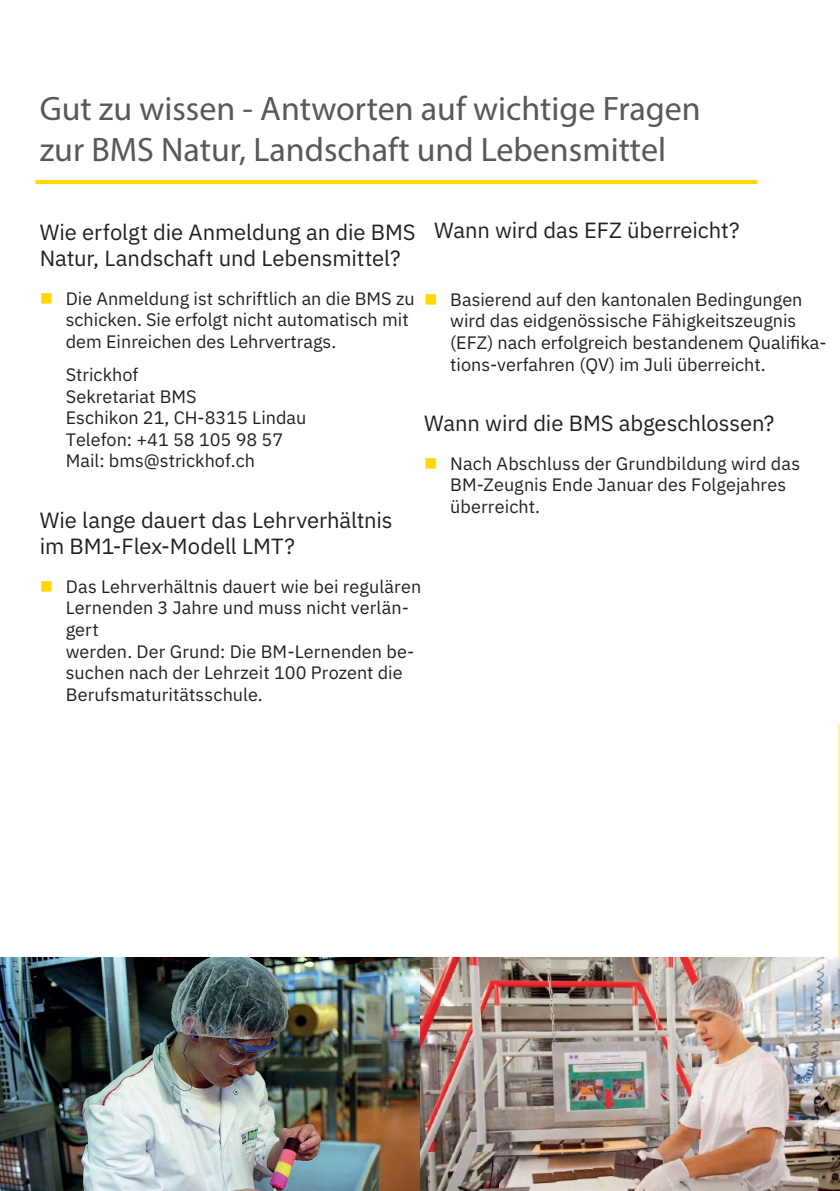
<style>
.page{position:relative;width:840px;height:1191px;background:#fff}
.page>*{position:absolute;margin:0;border:0;box-sizing:border-box;transform-origin:0 0}
.Head{font:34px/40.8px "Myriad Pro";color:#57585a}
.Head-2{font:22px/26.4px "IBM Plex Sans";letter-spacing:-.005em;color:#231f20}
.Head-3{font:18px/21.6px "IBM Plex Sans";color:#231f20}
.s1{color:#ffd801}
</style>
<div class="page">
<hr style="left:838px;top:723px;width:1px;height:234px;background:#fff0b4">
<hr style="left:839px;top:723px;width:1px;height:234px;background:#8aa68d">
<img style="left:0;top:957px;width:839px;height:234px">
<svg style="left:35px;top:180px;width:722px;height:4px;background:#ffd804"></svg>
<p class="Head" style="left:40px;top:88px;width:662px">Gut zu wissen - Antworten auf wichtige Fragen zur BMS Natur, Landschaft und Lebensmittel</p>
<p class="Head-2" style="left:434px;top:215px;width:307px">Wann wird das EFZ überreicht?</p>
<p class="Head-2" style="left:40px;top:217px;width:377px">Wie erfolgt die Anmeldung an die BMS<br>Natur, Landschaft und Lebensmittel?</p>
<p class="Head-3" style="left:66px;top:286px;width:350px;text-indent:-26px"><span class="s1">■</span> Die Anmeldung ist schriftlich an die BMS zu schicken. Sie erfolgt nicht automatisch mit dem Einreichen des Lehrvertrags.</p>
<p class="Head-3" style="left:66px;top:362px;width:242px">Strickhof<br>Sekretariat BMS<br>Eschikon 21, CH-8315 Lindau<br>Telefon: +41 58 105 98 57<br>Mail: bms@strickhof.ch</p>
<p class="Head-3" style="left:450px;top:287px;width:378px;text-indent:-26px"><span class="s1">■</span> Basierend auf den kantonalen Bedingungen wird das eidgenössische Fähigkeitszeugnis (EFZ) nach erfolgreich bestandenem Qualifika&shy;tions-verfahren (QV) im Juli überreicht.</p>
<p class="Head-2" style="left:424px;top:408px;width:351px">Wann wird die BMS abgeschlossen?</p>
<p class="Head-3" style="left:450px;top:451px;width:351px;text-indent:-26px"><span class="s1">■</span> Nach Abschluss der Grundbildung wird das<br>BM-Zeugnis Ende Januar des Folgejahres überreicht.</p>
<p class="Head-2" style="left:40px;top:505px;width:354px">Wie lange dauert das Lehrverhältnis im BM1-Flex-Modell LMT?</p>
<p class="Head-3" style="left:66px;top:574px;width:357px;text-indent:-26px"><span class="s1">■</span> Das Lehrverhältnis dauert wie bei regulären Lernenden 3 Jahre und muss nicht verlän&shy;gert<br>werden. Der Grund: Die BM-Lernenden be&shy;suchen nach der Lehrzeit 100 Prozent die Berufsmaturitätsschule.</p>
</div>
